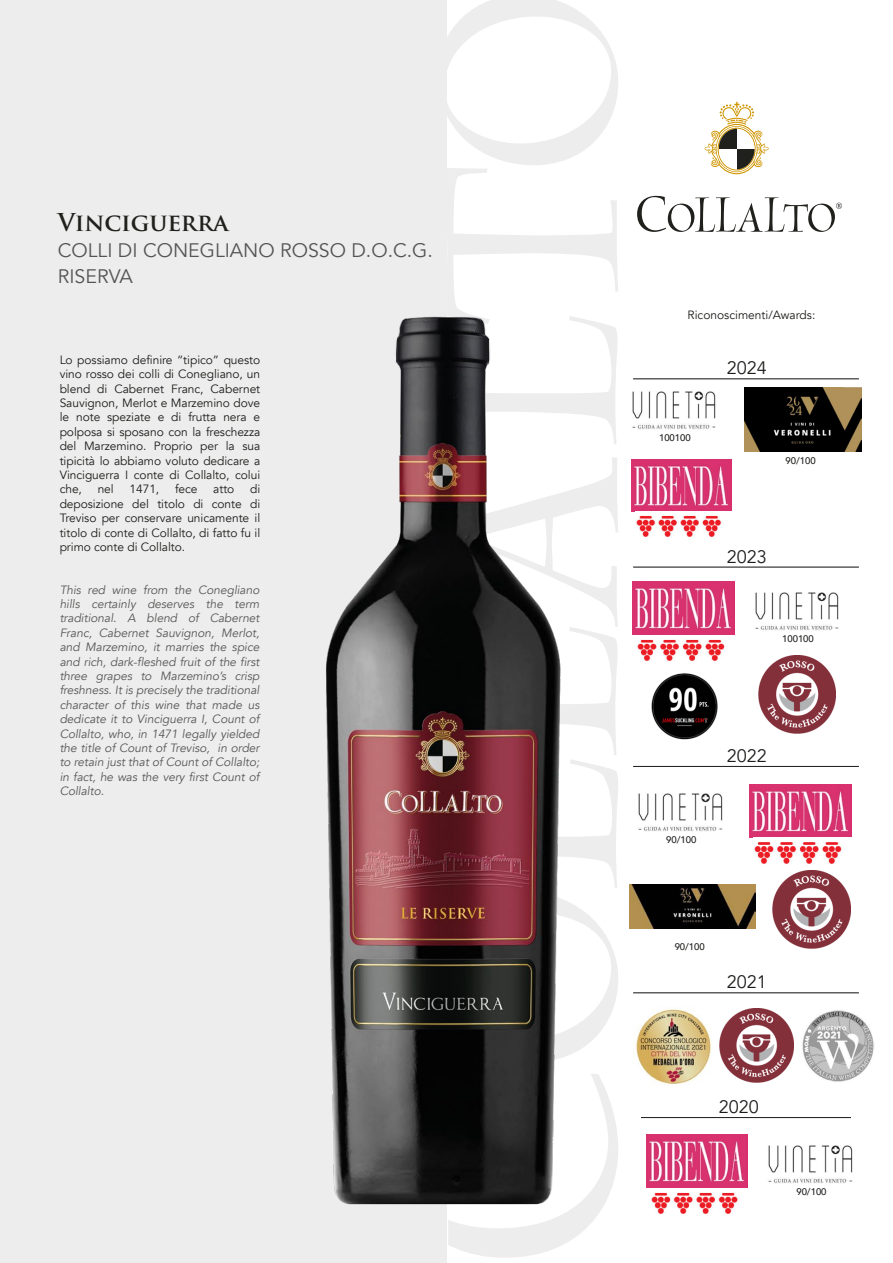
<style>
.page{position:relative;width:893px;height:1263px;background:#fff}
.page>*{position:absolute;margin:0;border:0;box-sizing:border-box;transform-origin:0 0}
.t1{font:700 24px "Trajan Pro";letter-spacing:-.005em;color:#20201d}
.t2{font:19.5px/26px "Avenir";color:#555454}
.t3{font:18px "Avenir";color:#1d1d1b}
.t4{font:italic 12px/14.4px "Avenir";letter-spacing:-.005em;color:#575756;text-align:justify}
.t5{font:12px/14.4px "Avenir";letter-spacing:-.005em;color:#1d1d1b;text-align:justify}
.t6{font:500 9.6px "Avenir";color:#1d1d1b}
</style>
<div class="page">
<div style="left:0;top:0;width:447px;height:1263px;background:#ededed"></div>
<svg style="left:447px;top:0;width:171px;height:208px"></svg>
<svg style="left:704px;top:102px;width:65px;height:72px"></svg>
<svg style="left:737px;top:149px;width:18px;height:20px"></svg>
<svg style="left:719px;top:129px;width:18px;height:20px"></svg>
<svg style="left:719px;top:149px;width:18px;height:20px"></svg>
<svg style="left:737px;top:129px;width:18px;height:20px"></svg>
<svg style="left:637px;top:196px;width:205px;height:36px"></svg>
<img style="left:326px;top:208px;width:292px;height:1050px">
<hr style="left:641px;top:1117px;width:210px;height:1px;background:#1d1d1b">
<img style="left:646px;top:1135px;width:102px;height:53px">
<img style="left:651px;top:1192px;width:87px;height:22px">
<img style="left:749px;top:784px;width:102px;height:53px">
<img style="left:754px;top:842px;width:88px;height:22px">
<img style="left:768px;top:1145px;width:85px;height:38px">
<img style="left:632px;top:582px;width:102px;height:53px">
<img style="left:637px;top:639px;width:88px;height:22px">
<img style="left:631px;top:459px;width:100px;height:52px">
<img style="left:636px;top:515px;width:86px;height:22px">
<img style="left:755px;top:592px;width:84px;height:38px">
<img style="left:632px;top:391px;width:84px;height:38px">
<img style="left:638px;top:793px;width:85px;height:38px">
<img style="left:636px;top:1009px;width:75px;height:75px">
<img style="left:719px;top:1009px;width:74px;height:73px">
<img style="left:773px;top:870px;width:78px;height:78px">
<img style="left:758px;top:656px;width:78px;height:77px">
<hr style="left:633px;top:992px;width:226px;height:1px;background:#1d1d1b">
<hr style="left:633px;top:766px;width:226px;height:1px;background:#1d1d1b">
<hr style="left:633px;top:567px;width:226px;height:1px;background:#1d1d1b">
<img style="left:802px;top:1010px;width:72px;height:72px">
<img style="left:629px;top:884px;width:126px;height:44px">
<img style="left:649px;top:672px;width:70px;height:69px;border-radius:35px">
<hr style="left:633px;top:378px;width:226px;height:1px;background:#1d1d1b">
<img style="left:745px;top:387px;width:117px;height:64px">
<h1 class="t1" style="left:58px;top:207px;width:172px">Vinciguerra</h1>
<h2 class="t2" style="left:58px;top:237px;width:377px">COLLI DI CONEGLIANO ROSSO D.O.C.G.<br>RISERVA</h2>
<p class="t5" style="left:60px;top:353px;width:202px">Lo possiamo definire “tipico” questo vino rosso dei colli di Conegliano, un blend di Cabernet Franc, Cabernet Sauvignon, Merlot e Marzemino dove le note speziate e di frutta nera e polposa si sposano con la freschezza del Marzemino. Proprio per la sua tipicità lo abbiamo voluto dedicare a Vinciguerra I conte di Collalto, colui che,</p>
<p class="t5" style="left:98px;top:482px;width:18px">nel</p>
<p class="t5" style="left:130px;top:482px;width:31px">1471,</p>
<p class="t5" style="left:175px;top:482px;width:24px">fece</p>
<p class="t5" style="left:213px;top:482px;width:23px">atto</p>
<p class="t5" style="left:60px;top:482px;width:202px;text-indent:190px">di deposizione del titolo di conte di Treviso per conservare unicamente il titolo di conte di Collalto, di fatto fu il primo conte di Collalto.</p>
<p class="t4" style="left:60px;top:582px;width:201px">This red wine from the Conegliano hills certainly deserves the term traditional. A blend of Cabernet Franc, Cabernet Sauvignon, Merlot, and Marzemino, it marries the spice and rich, dark-fleshed fruit of the first three grapes to Marzemino’s crisp freshness. It is precisely the traditional character of this wine that made us dedicate it to Vinciguerra I, Count of Collalto, who, in 1471 legally yielded the title of Count of Treviso, in order to retain just that of Count of Collalto; in fact, he was the very first Count of Collalto.</p>
<p class="t5" style="left:688px;top:308px;width:129px">Riconoscimenti/Awards:</p>
<p class="t6" style="left:659px;top:429px;width:33px">100100</p>
<h3 class="t3" style="left:727px;top:357px;width:42px">2024</h3>
<p class="t6" style="left:786px;top:452px;width:32px">90/100</p>
<h3 class="t3" style="left:727px;top:546px;width:42px">2023</h3>
<p class="t6" style="left:782px;top:630px;width:33px">100100</p>
<p class="t6" style="left:666px;top:832px;width:32px">90/100</p>
<h3 class="t3" style="left:727px;top:745px;width:42px">2022</h3>
<p class="t6" style="left:675px;top:939px;width:32px">90/100</p>
<h3 class="t3" style="left:727px;top:971px;width:42px">2021</h3>
<h3 class="t3" style="left:719px;top:1096px;width:42px">2020</h3>
<p class="t6" style="left:796px;top:1183px;width:32px">90/100</p>
</div>
